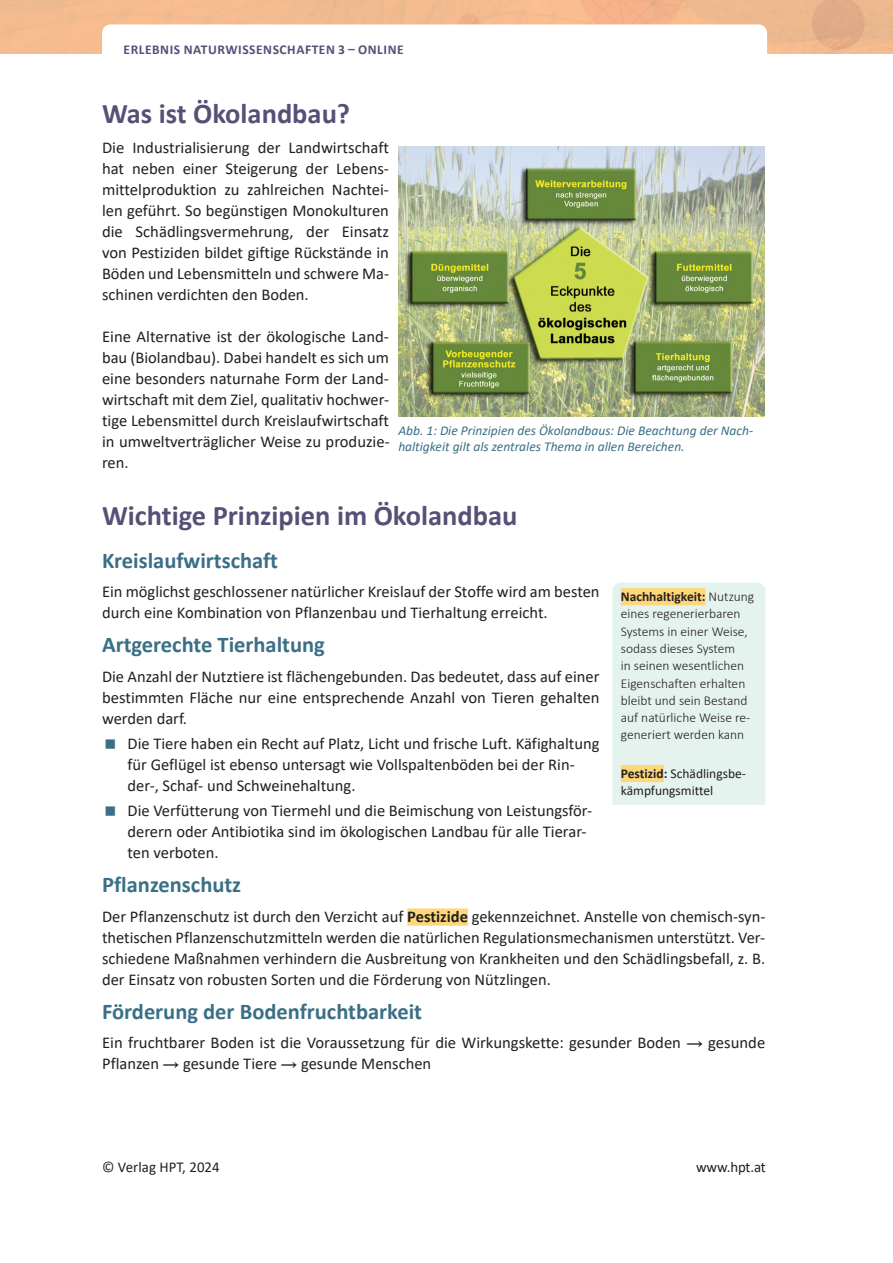
<style>
.page{position:relative;width:893px;height:1263px;background:#fff}
.page>*{position:absolute;margin:0;border:0;box-sizing:border-box;transform-origin:0 0}
.t1{font:700 28.5px "Calibri";color:#565077}
.t2{font:700 22.5px "Calibri";color:#3a6f86}
.t3{font:16.5px/21px "Calibri";color:#231f20;text-align:justify}
.t4{font:15px "Calibri";letter-spacing:.005em;color:#231f20}
.t5{font:300 13.5px/17.2px "Calibri";color:#231f20}
.t6{font:italic 13.5px/15.8px "Calibri";color:#3a6f86}
.t7{font:13.5px/17.2px "Calibri";color:#231f20}
.t8{font:700 13.5px "Calibri";letter-spacing:.04em;color:#565077}
.s1{font-weight:700}
.s2{font-family:"Franklin Gothic"}
</style>
<div class="page">
<svg style="left:102px;top:24px;width:665px;height:30px"></svg>
<div style="left:407px;top:908px;width:61px;height:18px;background:#fed77a"></div>
<img style="left:399px;top:147px;width:365px;height:270px">
<div style="left:612px;top:583px;width:153px;height:222px;background:#e4f3ed"></div>
<div style="left:621px;top:588px;width:84px;height:17px;background:#fed77a"></div>
<div style="left:621px;top:765px;width:43px;height:17px;background:#fed77a"></div>
<p class="t8" style="left:124px;top:40px;width:282px">ERLEBNIS NATURWISSENSCHAFTEN 3 – ONLINE</p>
<h1 class="t1" style="left:102px;top:94px;width:250px">Was ist Ökolandbau?</h1>
<p class="t3" style="left:102px;top:137px;width:288px">Die Industrialisierung der Landwirtschaft hat neben einer Steigerung der Lebens&shy;mittelproduktion zu zahlreichen Nachtei&shy;len geführt. So begünstigen Monokulturen die Schädlingsvermehrung, der Einsatz von Pestiziden bildet giftige Rückstände in Böden und Lebensmitteln und schwere Ma&shy;schinen verdichten den Boden.</p>
<p class="t3" style="left:102px;top:326px;width:289px">Eine Alternative ist der ökologische Land&shy;bau (Biolandbau). Dabei handelt es sich um eine besonders naturnahe Form der Land&shy;wirtschaft mit dem Ziel, qualitativ hochwer&shy;tige Lebensmittel durch Kreislaufwirtschaft in umweltverträglicher Weise zu produzie&shy;ren.</p>
<h1 class="t1" style="left:102px;top:495px;width:417px">Wichtige Prinzipien im Ökolandbau</h1>
<h2 class="t2" style="left:102px;top:544px;width:177px">Kreislaufwirtschaft</h2>
<p class="t3" style="left:102px;top:581px;width:499px">Ein möglichst geschlossener natürlicher Kreislauf der Stoffe wird am besten durch eine Kombination von Pflanzenbau und Tierhaltung erreicht.</p>
<h2 class="t2" style="left:102px;top:629px;width:224px">Artgerechte Tierhaltung</h2>
<p class="t3" style="left:102px;top:665px;width:499px">Die Anzahl der Nutztiere ist flächengebunden. Das bedeutet, dass auf einer bestimmten Fläche nur eine entsprechende Anzahl von Tieren gehalten werden darf.</p>
<p class="t3" style="left:128px;top:732px;width:473px;text-align:left">Die Tiere haben ein Recht auf Platz, Licht und frische Luft. Käfighaltung für Geflügel ist ebenso untersagt wie Vollspaltenböden bei der Rin&shy;der-, Schaf- und Schweinehaltung.</p>
<p class="t3" style="left:128px;top:800px;width:466px;text-align:left">Die Verfütterung von Tiermehl und die Beimischung von Leistungsför&shy;derern oder Antibiotika sind im ökologischen Landbau für alle Tierar&shy;ten verboten.</p>
<h2 class="t2" style="left:102px;top:869px;width:141px">Pflanzenschutz</h2>
<p class="t3" style="left:102px;top:905px;width:665px">Der Pflanzenschutz ist durch den Verzicht auf <span class="s1">Pestizide</span> gekennzeichnet. Anstelle von chemisch-syn&shy;thetischen Pflanzenschutzmitteln werden die natürlichen Regulationsmechanismen unterstützt. Ver&shy;schiedene Maßnahmen verhindern die Ausbreitung von Krankheiten und den Schädlingsbefall, z. B. der Einsatz von robusten Sorten und die Förderung von Nützlingen.</p>
<h2 class="t2" style="left:102px;top:995px;width:322px">Förderung der Bodenfruchtbarkeit</h2>
<p class="t3" style="left:102px;top:1032px;width:665px">Ein fruchtbarer Boden ist die Voraussetzung für die Wirkungskette: gesunder Boden <span class="s2">→</span> gesunde<br>Pflanzen <span class="s2">→</span> gesunde Tiere <span class="s2">→</span> gesunde Menschen</p>
<p class="t6" style="left:398px;top:422px;width:356px">Abb. 1: Die Prinzipien des Ökolandbaus: Die Beachtung der Nach&shy;haltigkeit gilt als zentrales Thema in allen Bereichen.</p>
<p class="t5" style="left:621px;top:588px;width:135px"><span class="s1">Nachhaltigkeit:</span> Nutzung eines regenerierbaren<br>Systems in einer Weise, sodass dieses System<br>in seinen wesentlichen<br>Eigenschaften erhalten bleibt und sein Bestand auf natürliche Weise re&shy;generiert werden kann</p>
<p class="t7" style="left:621px;top:764px;width:127px"><span class="s1">Pestizid:</span> Schädlingsbe&shy;kämpfungsmittel</p>
<p class="t4" style="left:102px;top:1157px;width:119px">© Verlag HPT, 2024</p>
<p class="t4" style="left:696px;top:1157px;width:71px">www.hpt.at</p>
</div>
